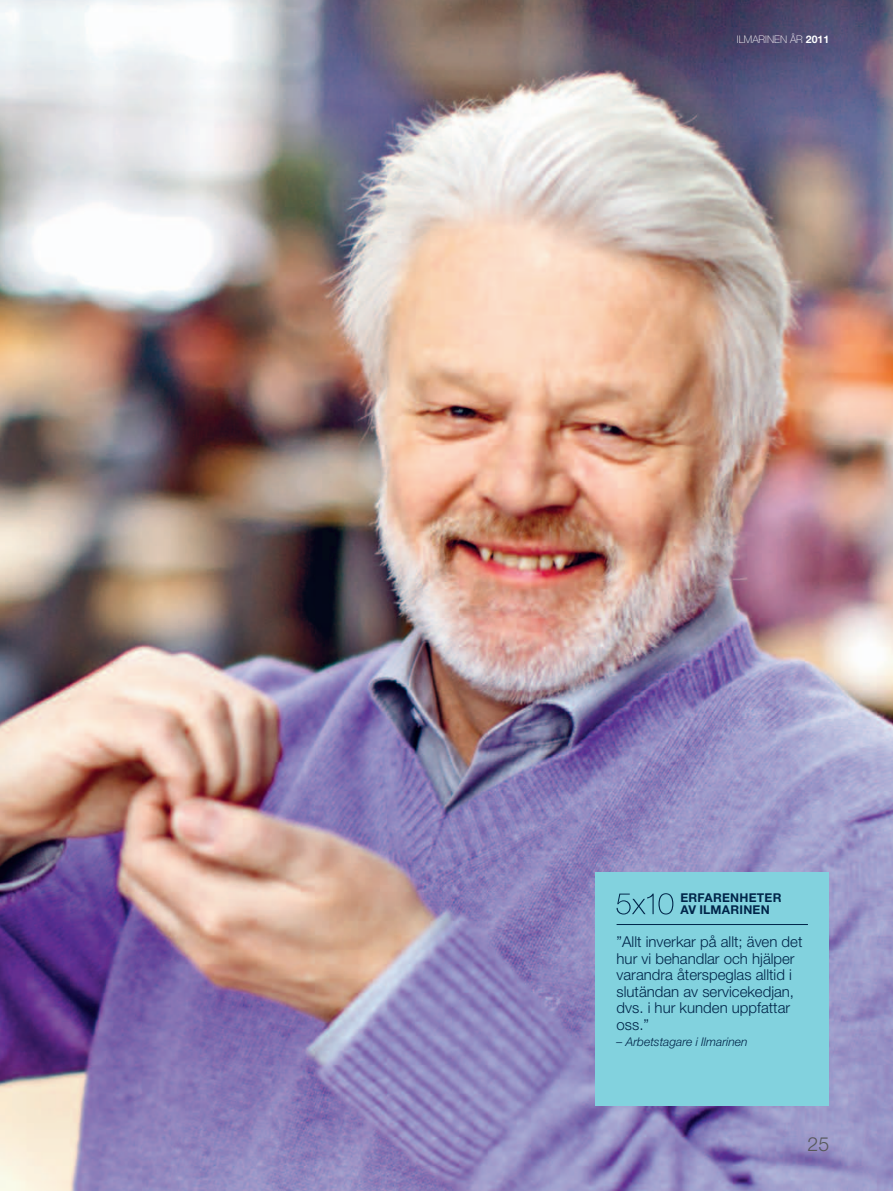
<style>
.page{position:relative;width:893px;height:1191px;background:#fff}
.page>*{position:absolute;margin:0;border:0;box-sizing:border-box;transform-origin:0 0}
.t1{font:300 19.5px "Helvetica Neue LT Std";color:#57585a}
.t2{font:300 15px/16.5px "Helvetica Neue LT Std";color:#002549}
.t3{font:700 12.15px/12.3px "Helvetica Neue LT Std";letter-spacing:.02em;color:#002549}
.t4{font:italic 300 12px "Helvetica Neue LT Std";color:#002549}
.t5{font:100 10.5px "Helvetica Neue LT Std";color:#fff}
.s1{font-weight:700}
</style>
<div class="page">
<img style="left:0;top:0;width:893px;height:1191px">
<div style="left:595px;top:872px;width:234px;height:234px;background:#82d2de"></div>
<svg style="left:616px;top:893px;width:57px;height:21px"></svg>
<hr style="left:617px;top:924px;width:191px;height:1px;background:#002549">
<p class="t5" style="left:737px;top:33px;width:94px">ILMARINEN ÅR <span class="s1">2011</span></p>
<p class="t3" style="left:680px;top:891px;width:103px">ERFARENHETER<br>AV ILMARINEN</p>
<p class="t2" style="left:617px;top:933px;width:187px">”Allt inverkar på allt; även det hur vi behandlar och hjälper varandra återspeglas alltid i slutändan av servicekedjan, dvs. i hur kunden uppfattar oss.”</p>
<p class="t4" style="left:617px;top:1034px;width:132px">– Arbetstagare i Ilmarinen</p>
<h1 class="t1" style="left:807px;top:1132px;width:23px">25</h1>
</div>
